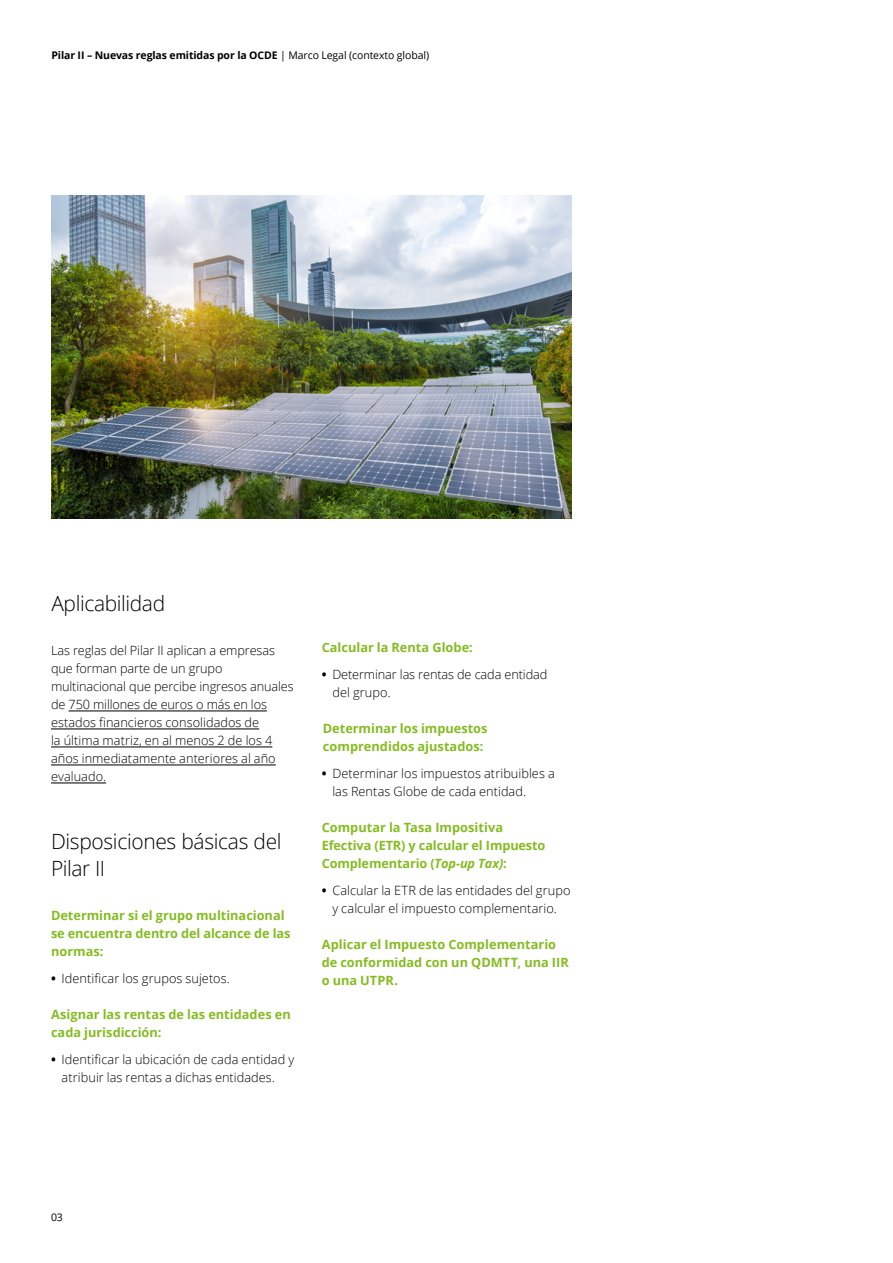
<style>
.page{position:relative;width:893px;height:1263px;background:#fff}
.page>*{position:absolute;margin:0;border:0;box-sizing:border-box;transform-origin:0 0}
.t1{font:300 21px/27px "Open Sans";letter-spacing:-.015em;color:#000}
.t2{font:300 12.75px/18px "Open Sans";color:#000}
.t3{font:700 12.75px/18px "Open Sans";color:#85bc22}
.t4{font:700 10.5px "Open Sans";letter-spacing:-.01em;color:#000}
.t5{font:10.5px "Open Sans";color:#000}
.s1{font-weight:400}
.s2{font-weight:700}
.s3{font-style:italic}
</style>
<div class="page">
<img style="left:51px;top:195px;width:520px;height:324px">
<hr style="left:51px;top:783px;width:55px;height:1px;background:#000">
<hr style="left:51px;top:765px;width:225px;height:1px;background:#000">
<hr style="left:51px;top:747px;width:221px;height:1px;background:#000">
<hr style="left:51px;top:729px;width:208px;height:1px;background:#000">
<hr style="left:69px;top:711px;width:198px;height:1px;background:#000">
<p class="t4" style="left:51px;top:48px;width:379px">Pilar II – Nuevas reglas emitidas por la OCDE <span class="s1">| Marco Legal (contexto global)</span></p>
<h1 class="t1" style="left:51px;top:589px;width:115px">Aplicabilidad</h1>
<p class="t2" style="left:51px;top:641px;width:244px">Las reglas del Pilar II aplican a empresas que forman parte de un grupo multinacional que percibe ingresos anuales de 750 millones de euros o más en los estados financieros consolidados de<br>la última matriz, en al menos 2 de los 4 años inmediatamente anteriores al año evaluado.</p>
<h1 class="t1" style="left:51px;top:827px;width:232px">Disposiciones básicas del<br>Pilar II</h1>
<p class="t3" style="left:51px;top:906px;width:241px">Determinar si el grupo multinacional se encuentra dentro del alcance de las normas:</p>
<p class="t2" style="left:51px;top:969px;width:180px"><span class="s2">•</span> Identificar los grupos sujetos.</p>
<p class="t3" style="left:51px;top:1005px;width:241px">Asignar las rentas de las entidades en cada jurisdicción:</p>
<p class="t2" style="left:62px;top:1050px;width:234px;text-indent:-11px"><span class="s2">•</span> Identificar la ubicación de cada entidad y atribuir las rentas a dichas entidades.</p>
<p class="t3" style="left:322px;top:638px;width:153px">Calcular la Renta Globe:</p>
<p class="t2" style="left:332px;top:665px;width:216px;text-indent:-11px"><span class="s2">•</span> Determinar las rentas de cada entidad del grupo.</p>
<p class="t3" style="left:323px;top:719px;width:166px">Determinar los impuestos comprendidos ajustados:</p>
<p class="t2" style="left:332px;top:764px;width:224px;text-indent:-11px"><span class="s2">•</span> Determinar los impuestos atribuibles a las Rentas Globe de cada entidad.</p>
<p class="t3" style="left:322px;top:818px;width:225px">Computar la Tasa Impositiva<br>Efectiva (ETR) y calcular el Impuesto<br>Complementario (<span class="s3">Top-up Tax)</span>:</p>
<p class="t2" style="left:322px;top:881px;width:250px;text-align:center"><span class="s2">•</span> Calcular la ETR de las entidades del grupo y calcular el impuesto complementario.</p>
<p class="t3" style="left:322px;top:935px;width:249px">Aplicar el Impuesto Complementario de conformidad con un QDMTT, una IIR o una UTPR.</p>
<p class="t5" style="left:51px;top:1210px;width:13px">03</p>
</div>
